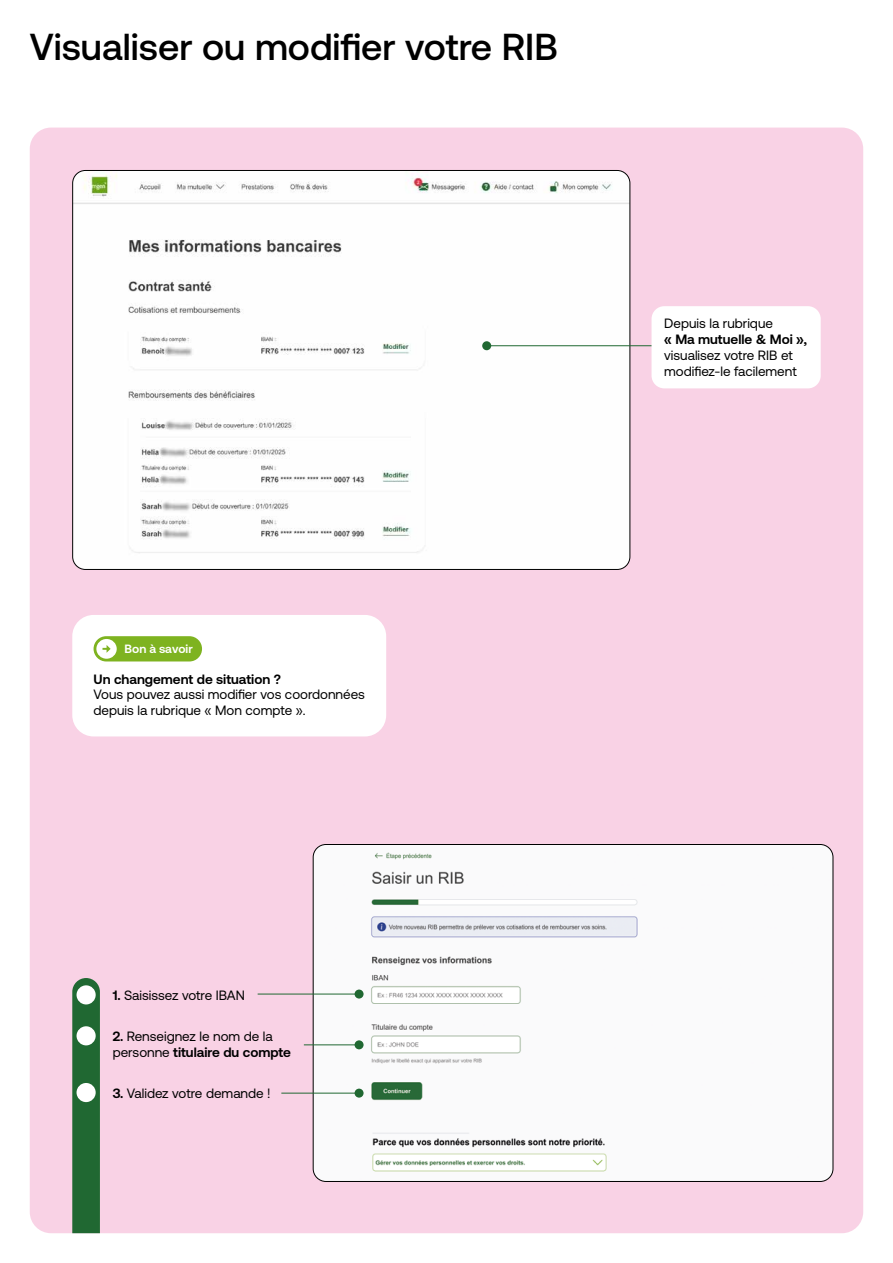
<style>
.page{position:relative;width:893px;height:1263px;background:#fff}
.page>*{position:absolute;margin:0;border:0;box-sizing:border-box;transform-origin:0 0}
.t1{font:500 37.5px "Aeonik MGEN";color:#000}
.t2{font:13.5px/15.8px "Aeonik MGEN";color:#000}
.t3{font:700 13.5px "Aeonik MGEN";color:#000}
.t4{font:700 12px "Aeonik MGEN";color:#fff}
.s1{font-weight:700}
</style>
<div class="page">
<div style="left:30px;top:128px;width:833px;height:1105px;background:#f9d2e5;border-radius:21px"></div>
<img style="left:313px;top:844px;width:520px;height:337px">
<svg style="left:72px;top:978px;width:28px;height:255px;background:#266b37"></svg>
<div style="left:77px;top:985px;width:19px;height:19px;background:#fff;border-radius:50%"></div>
<div style="left:77px;top:1083px;width:19px;height:19px;background:#fff;border-radius:50%"></div>
<div style="left:77px;top:1026px;width:19px;height:19px;background:#fff;border-radius:50%"></div>
<hr style="left:304px;top:1044px;width:55px;height:1px;background:#206832">
<div style="left:355px;top:1040px;width:9px;height:9px;background:#206832;border-radius:50%"></div>
<hr style="left:281px;top:1093px;width:78px;height:1px;background:#206832">
<div style="left:355px;top:1088px;width:9px;height:9px;background:#206832;border-radius:50%"></div>
<hr style="left:258px;top:994px;width:101px;height:1px;background:#206832">
<div style="left:355px;top:989px;width:9px;height:9px;background:#206832;border-radius:50%"></div>
<img style="left:73px;top:170px;width:557px;height:399px">
<hr style="left:487px;top:345px;width:210px;height:1px;background:#206832">
<div style="left:482px;top:341px;width:9px;height:9px;background:#206832;border-radius:50%"></div>
<div style="left:651px;top:306px;width:170px;height:82px;background:#fff;border-radius:13px"></div>
<div style="left:72px;top:615px;width:314px;height:121px;background:#fff;border-radius:21px"></div>
<div style="left:94px;top:636px;width:108px;height:25px;background:#7eb320;border-radius:13px"></div>
<svg style="left:96px;top:639px;width:21px;height:20px"></svg>
<h1 class="t1" style="left:30px;top:26px;width:530px">Visualiser ou modifier votre RIB</h1>
<p class="t4" style="left:125px;top:642px;width:70px">Bon à savoir</p>
<p class="t3" style="left:94px;top:671px;width:189px">Un changement de situation ?</p>
<p class="t2" style="left:94px;top:687px;width:273px">Vous pouvez aussi modifier vos coordonnées depuis la rubrique « Mon compte ».</p>
<p class="t2" style="left:664px;top:316px;width:110px">Depuis la rubrique</p>
<p class="t3" style="left:664px;top:332px;width:144px">« Ma mutuelle &amp; Moi »,</p>
<p class="t2" style="left:664px;top:347px;width:134px">visualisez votre RIB et modifiez-le facilement</p>
<p class="t2" style="left:113px;top:988px;width:134px"><span class="s1">1.</span> Saisissez votre IBAN</p>
<p class="t2" style="left:113px;top:1029px;width:180px"><span class="s1">2.</span> Renseignez le nom de la personne <span class="s1">titulaire du compte</span></p>
<p class="t2" style="left:113px;top:1085px;width:159px"><span class="s1">3.</span> Validez votre demande !</p>
</div>
